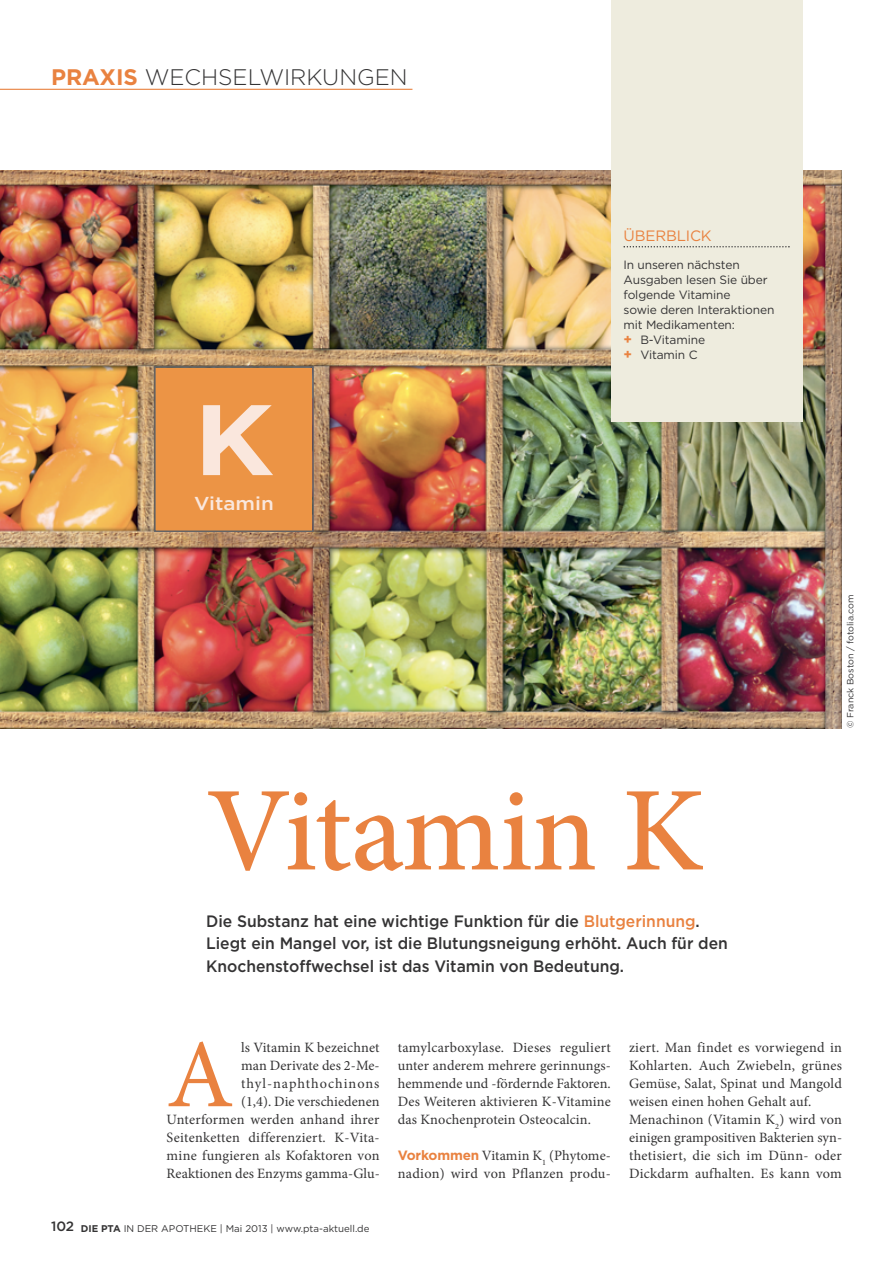
<style>
.page{position:relative;width:893px;height:1263px;background:#fff}
.page>*{position:absolute;margin:0;border:0;box-sizing:border-box;transform-origin:0 0}
.t1{font:500 120px "Minion Pro";letter-spacing:-.015em;color:#e98240}
.t2{font:700 99.9px "Gotham";color:#fae7dd;scale:1.1 1}
.t3{font:97.35px "Minion Pro";color:#e98240}
.t4{font:300 22.5px "Gotham";color:#343334}
.t5{font:500 18.75px "Gotham";color:#fae7dd;scale:1.1 1}
.t6{font:500 16.5px/22.5px "Gotham";color:#343334;scale:.95 1}
.t7{font:15px "Gotham";letter-spacing:-.01em;color:#e98240}
.t8{font:14.25px/18px "Minion Pro";letter-spacing:.01em;color:#343334}
.t9{font:12px/15px "Gotham";letter-spacing:-.01em;color:#343334}
.t10{font:9.75px "Gotham";color:#343334}
.t11{font:9px "Gotham";color:#343334}
.s1{font-weight:700;color:#e98240}
.s2{font-weight:700;font-size:13.5px;color:#e98240}
.s3{color:#e98240}
.s4{font-family:"Gotham";font-weight:700;font-size:13.5px;color:#e98240}
.s5{font-weight:500;font-size:13.5px}
.s6{font-weight:700}
</style>
<div class="page">
<img style="left:0;top:170px;width:842px;height:558px">
<div style="left:156px;top:368px;width:156px;height:162px;background:#ec9445"></div>
<div style="left:154px;top:366px;width:160px;height:166px;border:2px solid #656465"></div>
<div style="left:611px;top:0;width:191px;height:422px;background:#eeecde"></div>
<svg style="left:623px;top:246px;width:167px;height:1px"></svg>
<hr style="left:0;top:89px;width:412px;height:1px;background:#e98240">
<h3 class="t4" style="left:51px;top:68px;width:358px"><span class="s1">PRAXIS</span> WECHSELWIRKUNGEN</h3>
<h2 class="t2" style="left:194px;top:402px;width:74px">K</h2>
<h3 class="t5" style="left:194px;top:496px;width:74px">Vitamin</h3>
<p class="t7" style="left:623px;top:230px;width:90px">ÜBERBLICK</p>
<p class="t9" style="left:623px;top:258px;width:152px">In unseren nächsten<br>Ausgaben lesen Sie über folgende Vitamine<br>sowie deren Interaktionen mit Medikamenten:<br><span class="s2">+</span> B-Vitamine<br><span class="s2">+</span> Vitamin C</p>
<h1 class="t1" style="left:206px;top:758px;width:499px">Vitamin K</h1>
<p class="t6" style="left:206px;top:911px;width:551px">Die Substanz hat eine wichtige Funktion für die <span class="s3">Blutgerinnung</span>.<br>Liegt ein Mangel vor, ist die Blutungsneigung erhöht. Auch für den<br>Knochenstoffwechsel ist das Vitamin von Bedeutung.</p>
<p class="t11" style="left:847px;top:728px;width:135px;rotate:-90deg">© Franck Boston / fotolia.com</p>
<h3 class="t3" style="left:167px;top:1037px;width:69px">A</h3>
<p class="t8" style="left:167px;top:1040px;width:215px;text-align:right">ls Vitamin K bezeichnet<br>man Derivate des 2-Me&shy;thyl-naphthochinons<br>(1,4). Die verschiedenen<br>Unterformen werden anhand ihrer<br>Seitenketten differenziert. K-Vita&shy;mine fungieren als Kofaktoren von<br>Reaktionen des Enzyms gamma-Glu-</p>
<p class="t8" style="left:398px;top:1040px;width:215px;text-align:justify">tamylcarboxylase. Dieses reguliert unter anderem mehrere gerinnungs&shy;hemmende und -fördernde Faktoren.<br>Des Weiteren aktivieren K-Vitamine das Knochenprotein Osteocalcin.</p>
<p class="t8" style="left:398px;top:1148px;width:215px"><span class="s4">Vorkommen</span> Vitamin K<sub>1</sub> (Phytome&shy;nadion) wird von Pflanzen produ-</p>
<p class="t10" style="left:51px;top:1225px;width:320px"><span class="s5">102</span> <span class="s6">DIE PTA</span> IN DER APOTHEKE | Mai 2013 | www.pta-aktuell.de</p>
<p class="t8" style="left:629px;top:1040px;width:215px">ziert. Man findet es vorwiegend in Kohlarten. Auch Zwiebeln, grünes Gemüse, Salat, Spinat und Mangold weisen einen hohen Gehalt auf.<br>Menachinon (Vitamin K<sub>2</sub>) wird von einigen grampositiven Bakterien syn&shy;thetisiert, die sich im Dünn- oder Dickdarm aufhalten. Es kann vom</p>
</div>
